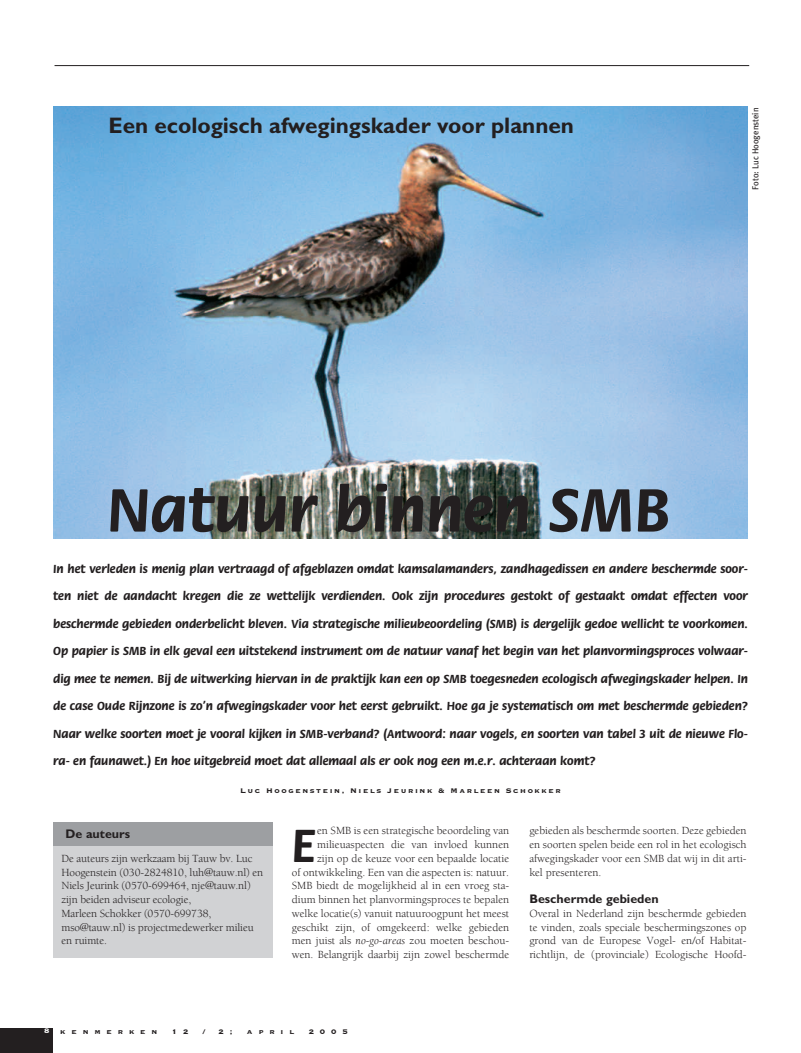
<style>
.page{position:relative;width:801px;height:1053px;background:#fff}
.page>*{position:absolute;margin:0;border:0;box-sizing:border-box;transform-origin:0 0}
.t1{font:700 65px "Flora";color:#231f20}
.t2{font:700 49.5px "Flora";color:#231f20}
.t3{font:700 22.5px "Gill Sans";color:#231f20}
.t4{font:700 12.5px "Flora";color:#231f20}
.t5{font:700 12.5px "Gill Sans";color:#231f20}
.t6{font:11.25px/13.8px "Berkeley";color:#231f20;text-align:justify}
.t7{font:8.75px "Copperplate Thirty Three BC";letter-spacing:.185em;color:#231f20}
.t8{font:8.75px "Meta Plus";color:#231f20}
.t9{font:8.75px "Copperplate Thirty Three BC";letter-spacing:.67em;color:#231f20}
.t10{font:8.75px "Copperplate Thirty Three BC";color:#fff}
.s1{font-style:italic}
</style>
<div class="page">
<img style="left:53px;top:106px;width:695px;height:433px">
<hr style="left:55px;top:65px;width:694px;height:1px;background:#231f20">
<div style="left:0;top:1028px;width:53px;height:24px;background:#231f20"></div>
<div style="left:53px;top:841px;width:220px;height:116px;background:#d1d2d4"></div>
<div style="left:53px;top:822px;width:220px;height:23px;background:#9d9fa2"></div>
<h3 class="t3" style="left:108px;top:116px;width:467px">Een ecologisch afwegingskader voor plannen</h3>
<p class="t8" style="left:750px;top:190px;width:84px;rotate:-90deg">Foto: Luc Hoogenstein</p>
<h1 class="t1" style="left:107px;top:484px;width:565px">Natuur binnen SMB</h1>
<p class="t4" style="left:53px;top:563px;width:696px">In het verleden is menig plan vertraagd of afgeblazen omdat kamsalamanders, zandhagedissen en andere beschermde soor-</p>
<p class="t4" style="left:53px;top:591px;width:696px">ten niet de aandacht kregen die ze wettelijk verdienden. Ook zijn procedures gestokt of gestaakt omdat effecten voor</p>
<p class="t4" style="left:53px;top:618px;width:696px">beschermde gebieden onderbelicht bleven. Via strategische milieubeoordeling (SMB) is dergelijk gedoe wellicht te voorkomen.</p>
<p class="t4" style="left:53px;top:646px;width:696px">Op papier is SMB in elk geval een uitstekend instrument om de natuur vanaf het begin van het planvormingsproces volwaar-</p>
<p class="t4" style="left:53px;top:673px;width:696px">dig mee te nemen. Bij de uitwerking hiervan in de praktijk kan een op SMB toegesneden ecologisch afwegingskader helpen. In</p>
<p class="t4" style="left:53px;top:701px;width:696px">de case Oude Rijnzone is zo’n afwegingskader voor het eerst gebruikt. Hoe ga je systematisch om met beschermde gebieden?</p>
<p class="t4" style="left:53px;top:728px;width:696px">Naar welke soorten moet je vooral kijken in SMB-verband? (Antwoord: naar vogels, en soorten van tabel 3 uit de nieuwe Flo-</p>
<p class="t4" style="left:53px;top:756px;width:544px">ra- en faunawet.) En hoe uitgebreid moet dat allemaal als er ook nog een m.e.r. achteraan komt?</p>
<p class="t7" style="left:240px;top:784px;width:322px">Luc Hoogenstein, Niels Jeurink &amp; Marleen Schokker</p>
<p class="t5" style="left:66px;top:828px;width:66px">De auteurs</p>
<p class="t6" style="left:62px;top:852px;width:203px;text-align:left">De auteurs zijn werkzaam bij Tauw bv. Luc Hoogenstein (030-2824810, luh@tauw.nl) en Niels Jeurink (0570-699464, nje@tauw.nl) zijn beiden adviseur ecologie,<br>Marleen Schokker (0570-699738, mso@tauw.nl) is projectmedewerker milieu en ruimte.</p>
<p class="t6" style="left:292px;top:824px;width:219px;text-align:right">en SMB is een strategische beoordeling van milieuaspecten die van invloed kunnen<br>zijn op de keuze voor een bepaalde locatie<br>of ontwikkeling. Een van die aspecten is: natuur.<br>SMB biedt de mogelijkheid al in een vroeg sta&shy;dium binnen het planvormingsproces te bepalen welke locatie(s) vanuit natuuroogpunt het meest geschikt zijn, of omgekeerd: welke gebieden men juist als <span class="s1">no-go-areas</span> zou moeten beschou&shy;wen. Belangrijk daarbij zijn zowel beschermde</p>
<p class="t6" style="left:529px;top:824px;width:219px">gebieden als beschermde soorten. Deze gebieden en soorten spelen beide een rol in het ecologisch afwegingskader voor een SMB dat wij in dit arti&shy;kel presenteren.</p>
<h2 class="t2" style="left:292px;top:825px;width:24px">E</h2>
<p class="t5" style="left:529px;top:894px;width:131px">Beschermde gebieden</p>
<p class="t6" style="left:529px;top:907px;width:219px">Overal in Nederland zijn beschermde gebieden te vinden, zoals speciale beschermingszones op grond van de Europese Vogel- en/of Habitat&shy;richtlijn, de (provinciale) Ecologische Hoofd-</p>
<p class="t10" style="left:44px;top:1025px;width:7px">8</p>
<p class="t9" style="left:60px;top:1025px;width:99px">kenmerken</p>
<p class="t7" style="left:172px;top:1025px;width:18px">1 2</p>
<p class="t7" style="left:203px;top:1025px;width:4px">/</p>
<p class="t7" style="left:219px;top:1025px;width:15px">2 ;</p>
<p class="t7" style="left:247px;top:1025px;width:49px">april</p>
<p class="t7" style="left:309px;top:1025px;width:41px">2005</p>
</div>
